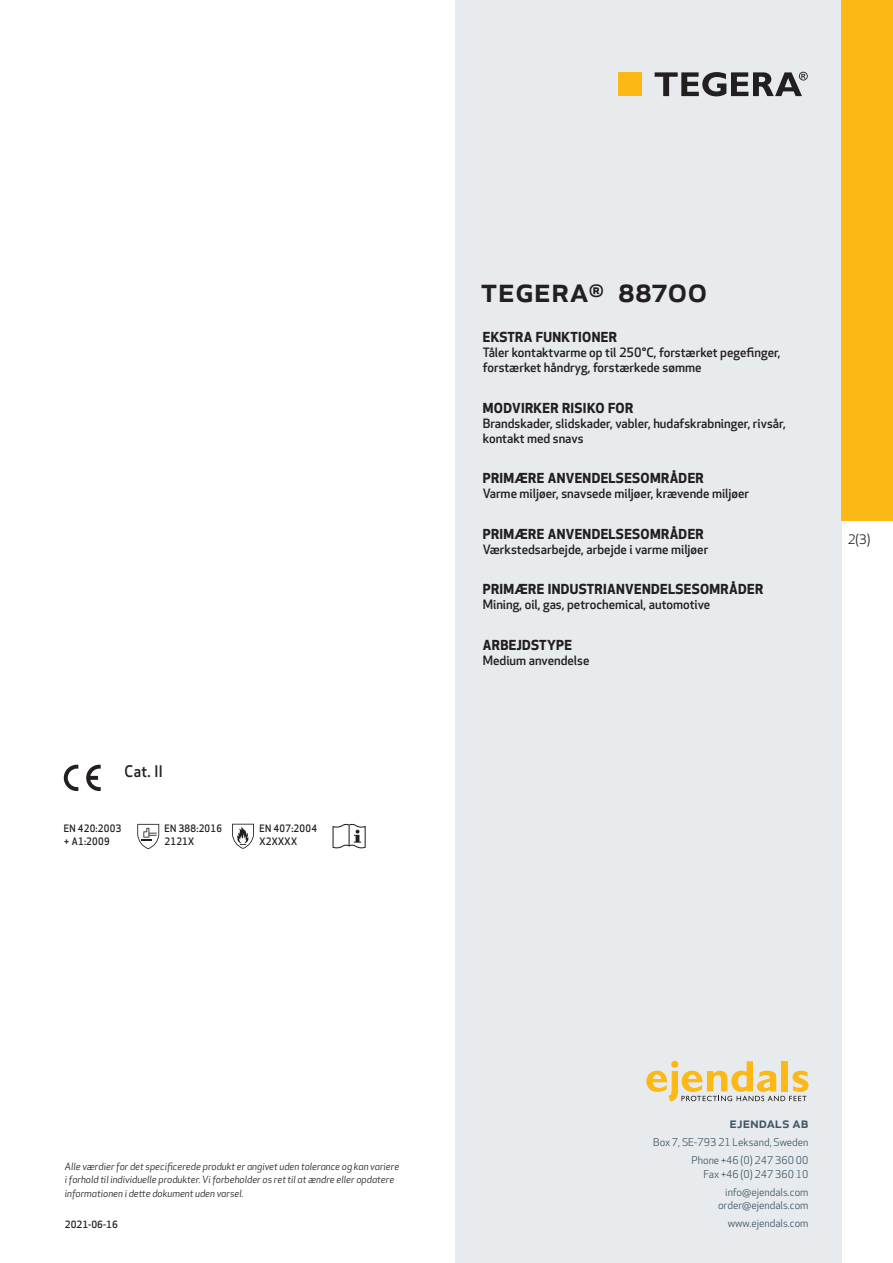
<style>
.page{position:relative;width:893px;height:1263px;background:#fff}
.page>*{position:absolute;margin:0;border:0;box-sizing:border-box;transform-origin:0 0}
.prodname{font:500 34.5px "Apex New";color:#231f20}
.t1{font:500 15.6px "Apex New";color:#231f20;scale:.95 1}
.t2{font:500 15px "Apex New";color:#405968}
.Funktion_body{font:700 13.5px "Apex New";letter-spacing:.025em;color:#231f20}
.t3{font:12.75px "Apex New";color:#231f20}
.Funktion_body-2{font:500 12.6px/15px "Apex New";color:#231f20}
.t4{font:10.5px/18px "Apex New";color:#405968;text-align:right}
.PictogramText{font:500 10.05px/13.5px "Apex New";letter-spacing:.025em;color:#231f20;scale:.95 1}
.t5{font:italic 9.75px/13.5px "Apex New";color:#231f20}
.t6{font:500 9.75px "Apex New";color:#231f20}
</style>
<div class="page">
<div style="left:455px;top:0;width:387px;height:1263px;background:#e8ebee"></div>
<svg style="left:646px;top:1061px;width:162px;height:40px"></svg>
<div style="left:842px;top:0;width:51px;height:520px;background:#fcb814"></div>
<div style="left:618px;top:72px;width:24px;height:24px;background:#fcb814"></div>
<svg style="left:655px;top:72px;width:153px;height:24px"></svg>
<svg style="left:86px;top:765px;width:15px;height:26px"></svg>
<svg style="left:64px;top:765px;width:14px;height:26px"></svg>
<svg style="left:137px;top:824px;width:22px;height:25px"></svg>
<svg style="left:232px;top:824px;width:22px;height:25px"></svg>
<svg style="left:333px;top:824px;width:33px;height:24px"></svg>
<p class="t1" style="left:125px;top:761px;width:42px">Cat. II</p>
<p class="PictogramText" style="left:64px;top:821px;width:62px">EN 420:2003 + A1:2009</p>
<p class="PictogramText" style="left:165px;top:821px;width:62px">EN 388:2016</p>
<p class="PictogramText" style="left:165px;top:834px;width:33px">2121X</p>
<p class="PictogramText" style="left:259px;top:821px;width:62px">EN 407:2004</p>
<p class="PictogramText" style="left:259px;top:834px;width:41px">X2XXXX</p>
<p class="prodname" style="left:480px;top:266px;width:229px">TEGERA<sup>®</sup> 88700</p>
<p class="Funktion_body" style="left:483px;top:327px;width:136px">EKSTRA FUNKTIONER</p>
<p class="Funktion_body-2" style="left:483px;top:345px;width:299px">Tåler kontaktvarme op til 250°C, forstærket pegefinger, forstærket håndryg, forstærkede sømme</p>
<p class="Funktion_body" style="left:483px;top:398px;width:152px">MODVIRKER RISIKO FOR</p>
<p class="Funktion_body-2" style="left:483px;top:415px;width:304px">Brandskader, slidskader, vabler, hudafskrabninger, rivsår, kontakt med snavs</p>
<p class="Funktion_body" style="left:483px;top:468px;width:222px">PRIMÆRE ANVENDELSESOMRÅDER</p>
<p class="Funktion_body-2" style="left:483px;top:486px;width:268px">Varme miljøer, snavsede miljøer, krævende miljøer</p>
<p class="Funktion_body" style="left:483px;top:524px;width:222px">PRIMÆRE ANVENDELSESOMRÅDER</p>
<p class="Funktion_body-2" style="left:483px;top:541px;width:227px">Værkstedsarbejde, arbejde i varme miljøer</p>
<p class="Funktion_body" style="left:483px;top:580px;width:282px">PRIMÆRE INDUSTRIANVENDELSESOMRÅDER</p>
<p class="Funktion_body-2" style="left:483px;top:597px;width:229px">Mining, oil, gas, petrochemical, automotive</p>
<p class="Funktion_body" style="left:483px;top:635px;width:91px">ARBEJDSTYPE</p>
<p class="Funktion_body-2" style="left:483px;top:653px;width:108px">Medium anvendelse</p>
<p class="t3" style="left:848px;top:531px;width:24px">2(3)</p>
<p class="t5" style="left:65px;top:1159px;width:336px">Alle værdier for det specificerede produkt er angivet uden tolerance og kan variere i forhold til individuelle produkter. Vi forbeholder os ret til at ændre eller opdatere informationen i dette dokument uden varsel.</p>
<p class="t6" style="left:65px;top:1218px;width:54px">2021-06-16</p>
<p class="t2" style="left:729px;top:1113px;width:80px">ejendals ab</p>
<p class="t4" style="left:653px;top:1133px;width:157px">Box 7, SE-793 21 Leksand, Sweden<br>Phone +46 (0) 247 360 00</p>
<p class="t4" style="left:703px;top:1165px;width:107px">Fax +46 (0) 247 360 10 info@ejendals.com</p>
<p class="t4" style="left:718px;top:1196px;width:92px">order@ejendals.com</p>
<p class="t4" style="left:728px;top:1215px;width:82px">www.ejendals.com</p>
</div>
